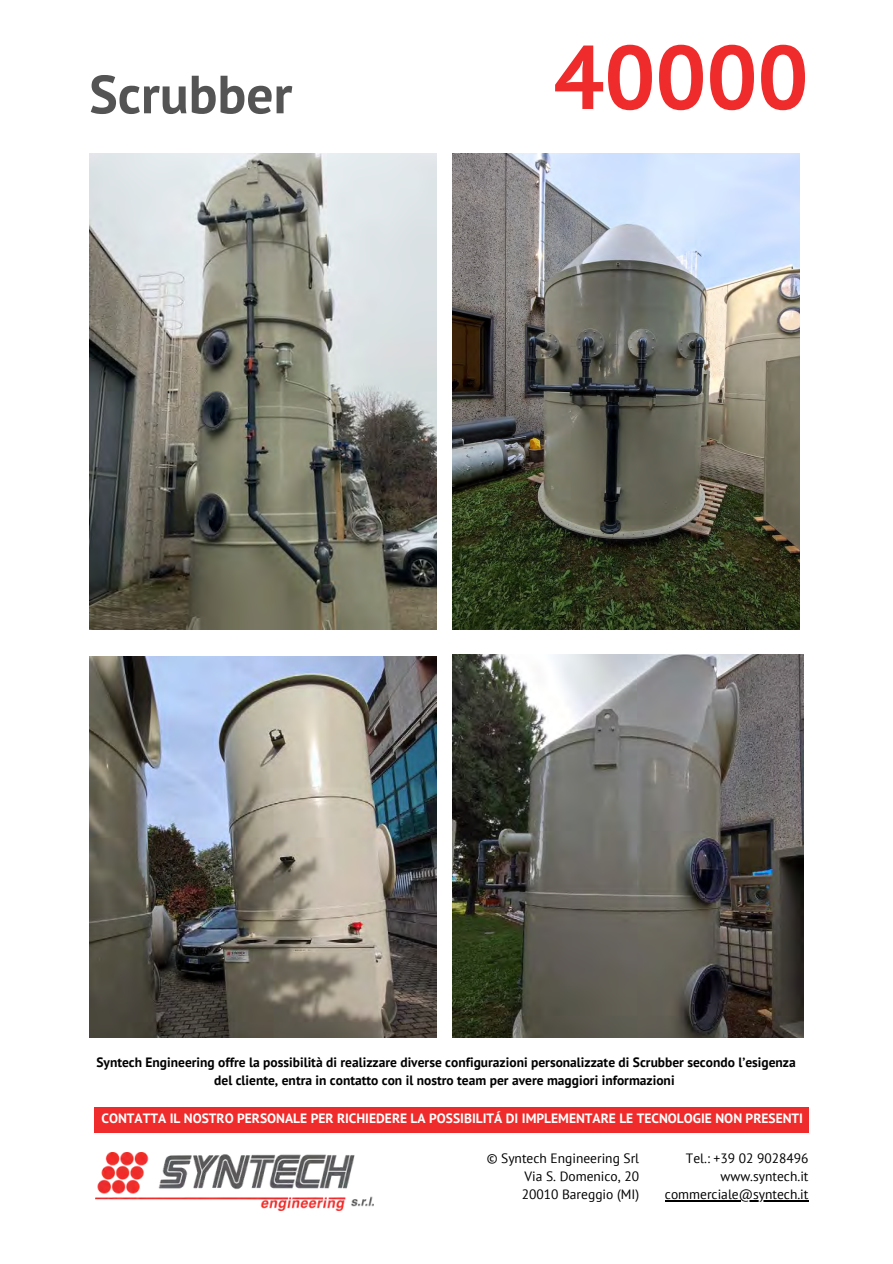
<style>
.page{position:relative;width:893px;height:1264px;background:#fff}
.page>*{position:absolute;margin:0;border:0;box-sizing:border-box;transform-origin:0 0}
.t1{font:700 90px "PT Sans";color:#ef2b2b}
.t2{font:700 53.7px "PT Sans";color:#545454}
.t3{font:700 13.5px/18px "PT Sans";color:#000;text-align:center}
.t4{font:13.5px/18px "PT Sans";color:#000;text-align:justify}
.t5{font:700 13.5px "PT Sans";color:#fff}
</style>
<div class="page">
<img style="left:95px;top:1152px;width:278px;height:58px">
<div style="left:95px;top:1107px;width:713px;height:25px;background:#ef2b2b"></div>
<img style="left:452px;top:654px;width:351px;height:383px">
<img style="left:89px;top:657px;width:348px;height:379px">
<img style="left:89px;top:153px;width:348px;height:476px">
<img style="left:452px;top:153px;width:347px;height:476px">
<hr style="left:665px;top:1200px;width:143px;height:1px;background:#000">
<h2 class="t2" style="left:89px;top:59px;width:204px">Scrubber</h2>
<h1 class="t1" style="left:553px;top:17px;width:256px">40000</h1>
<p class="t3" style="left:96px;top:1052px;width:700px">Syntech Engineering offre la possibilità di realizzare diverse configurazioni personalizzate di Scrubber secondo l’esigenza del cliente, entra in contatto con il nostro team per avere maggiori informazioni</p>
<p class="t5" style="left:101px;top:1109px;width:703px">CONTATTA IL NOSTRO PERSONALE PER RICHIEDERE LA POSSIBILITÁ DI IMPLEMENTARE LE TECNOLOGIE NON PRESENTI</p>
<p class="t4" style="left:521px;top:1149px;width:119px;text-indent:-35px">© Syntech Engineering Srl Via S. Domenico, 20<br>20010 Bareggio (MI)</p>
<p class="t4" style="left:665px;top:1149px;width:145px;text-align:right">Tel.: +39 02 9028496 www.syntech.it commerciale@syntech.it</p>
</div>
